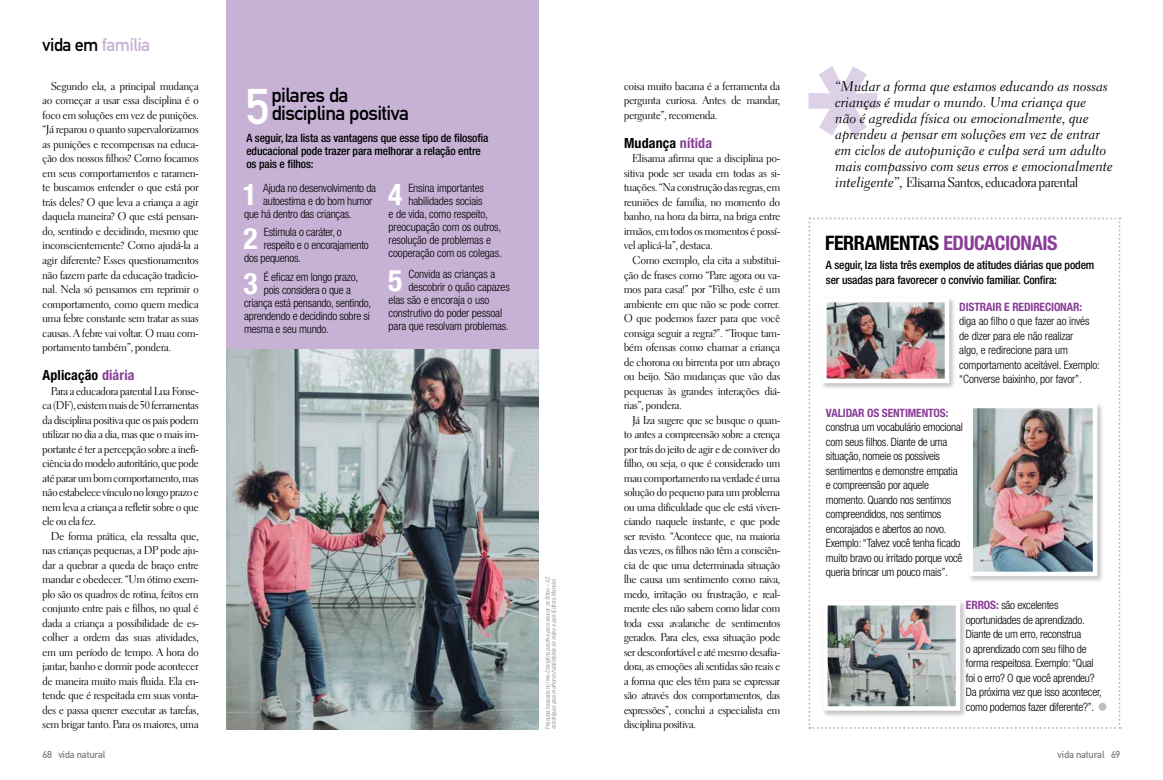
<style>
.page{position:relative;width:1163px;height:780px;background:#fff}
.page>*{position:absolute;margin:0;border:0;box-sizing:border-box;transform-origin:0 0}
.t1{font:49.3px "DIN Mittelschrift Std";color:#fff}
.t2{font:700 condensed 29.7px "Helvetica Neue LT Std";color:#fff}
.t3{font:20px "DIN Mittelschrift Std";letter-spacing:-.03em;color:#000}
.t4{font:700 condensed 20px "Helvetica Neue LT Std";letter-spacing:-.02em;color:#893d97}
.t5{font:18px "DIN Mittelschrift Std";letter-spacing:-.03em;color:#c7b2d6}
.t6{font:14px/16px "Electra LT Std Cursive";color:#000}
.t7{font:14px "Electra LT Std Display";color:#000}
.t8{font:700 condensed 14px "Helvetica Neue LT Std";letter-spacing:.01em;color:#000}
.t9{font:11.5px/14.5px "Electra LT Std Display";letter-spacing:.01em;color:#000;text-align:justify}
.t10{font:300 condensed 11.5px/14.5px "Helvetica Neue LT Std";letter-spacing:-.02em;color:#000}
.t11{font:500 condensed 11.5px/13px "Helvetica Neue LT Std";letter-spacing:-.01em;color:#000}
.t12{font:700 condensed 11.5px "Helvetica Neue LT Std";letter-spacing:-.01em;color:#893d97}
.t13{font:10px "DIN Mittelschrift Std";letter-spacing:-.02em;color:#808285}
.t14{font:italic 300 condensed 6px/6px "Helvetica Neue LT Std";color:#808285}
.s1{color:#000}
.s2{color:#893d97}
.s3{font-style:normal}
.s4{font-family:"Electra LT Std Cursive"}
.s5{font-weight:700;color:#893d97}
</style>
<div class="page">
<div style="left:227px;top:0;width:312px;height:729px;background:#c7b2d6"></div>
<img style="left:226px;top:350px;width:312px;height:379px">
<svg style="left:808px;top:66px;width:69px;height:69px"></svg>
<svg style="left:808px;top:217px;width:312px;height:512px"></svg>
<div style="left:820px;top:296px;width:136px;height:94px;background:#000;opacity:.25"></div>
<img style="left:828px;top:304px;width:115px;height:73px">
<div style="left:822px;top:298px;width:127px;height:85px;border:5px solid #fff"></div>
<div style="left:821px;top:599px;width:146px;height:119px;background:#000;opacity:.25"></div>
<img style="left:829px;top:607px;width:125px;height:97px">
<div style="left:823px;top:601px;width:137px;height:109px;border:5px solid #fff"></div>
<div style="left:966px;top:402px;width:138px;height:181px;background:#000;opacity:.25"></div>
<img style="left:974px;top:410px;width:117px;height:160px">
<div style="left:968px;top:404px;width:129px;height:172px;border:5px solid #fff"></div>
<h3 class="t5" style="left:43px;top:34px;width:109px"><span class="s1">vida em</span> família</h3>
<p class="t9" style="left:43px;top:79px;width:157px;text-indent:8px">Segundo ela, a principal mudança ao começar a usar essa disciplina é o foco em soluções em vez de punições. “Já reparou o quanto supervalorizamos as punições e recompensas na educa&shy;ção dos nossos filhos? Como focamos em seus comportamentos e raramen&shy;te buscamos entender o que está por trás deles? O que leva a criança a agir daquela maneira? O que está pensan&shy;do, sentindo e decidindo, mesmo que inconscientemente? Como ajudá-la a agir diferente? Esses questionamentos não fazem parte da educação tradicio&shy;nal. Nela só pensamos em reprimir o comportamento, como quem medica uma febre constante sem tratar as suas causas. A febre vai voltar. O mau com&shy;portamento também”, pondera.</p>
<p class="t8" style="left:43px;top:366px;width:93px">Aplicação <span class="s2">diária</span></p>
<p class="t9" style="left:43px;top:383px;width:157px;text-indent:8px">Para a educadora parental Lua Fonse&shy;ca (DF), existem mais de 50 ferramentas da disciplina positiva que os pais podem utilizar no dia a dia, mas que o mais im&shy;portante é ter a percepção sobre a inefi&shy;ciência do modelo autoritário, que pode até parar um bom comportamento, mas não estabelece vínculo no longo prazo e nem leva a criança a refletir sobre o que ele ou ela fez.</p>
<p class="t9" style="left:43px;top:528px;width:157px;text-indent:8px">De forma prática, ela ressalta que, nas crianças pequenas, a DP pode aju&shy;dar a quebrar a queda de braço entre mandar e obedecer. “Um ótimo exem&shy;plo são os quadros de rotina, feitos em conjunto entre pais e filhos, no qual é dada a criança a possibilidade de es&shy;colher a ordem das suas atividades, em um período de tempo. A hora do jantar, banho e dormir pode acontecer de maneira muito mais fluida. Ela en&shy;tende que é respeitada em suas vonta&shy;des e passa querer executar as tarefas, sem brigar tanto. Para os maiores, uma</p>
<h3 class="t3" style="left:271px;top:83px;width:79px">pilares da</h3>
<h1 class="t1" style="left:246px;top:77px;width:25px">5</h1>
<h3 class="t3" style="left:271px;top:101px;width:139px">disciplina positiva</h3>
<p class="t11" style="left:246px;top:132px;width:243px">A seguir, Iza lista as vantagens que esse tipo de filosofia educacional pode trazer para melhorar a relação entre os pais e filhos:</p>
<h2 class="t2" style="left:243px;top:176px;width:16px">1</h2>
<p class="t10" style="left:263px;top:180px;width:114px">Ajuda no desenvolvimento da</p>
<h2 class="t2" style="left:388px;top:176px;width:16px">4</h2>
<p class="t10" style="left:408px;top:180px;width:77px">Ensina importantes</p>
<p class="t10" style="left:263px;top:193px;width:111px">autoestima e do bom humor</p>
<p class="t10" style="left:244px;top:206px;width:109px">que há dentro das crianças.</p>
<h2 class="t2" style="left:243px;top:221px;width:16px">2</h2>
<p class="t10" style="left:264px;top:225px;width:79px">Estimula o caráter, o</p>
<p class="t10" style="left:408px;top:193px;width:76px">habilidades sociais</p>
<p class="t10" style="left:388px;top:206px;width:101px">e de vida, como respeito,</p>
<p class="t10" style="left:388px;top:219px;width:114px">preocupação com os outros,</p>
<p class="t10" style="left:388px;top:232px;width:104px">resolução de problemas e</p>
<p class="t10" style="left:388px;top:245px;width:115px">cooperação com os colegas.</p>
<h2 class="t2" style="left:388px;top:263px;width:16px">5</h2>
<p class="t10" style="left:408px;top:267px;width:88px">Convida as crianças a</p>
<p class="t10" style="left:264px;top:238px;width:106px">respeito e o encorajamento</p>
<p class="t10" style="left:244px;top:251px;width:58px">dos pequenos.</p>
<h2 class="t2" style="left:243px;top:265px;width:16px">3</h2>
<p class="t10" style="left:264px;top:269px;width:96px">É eficaz em longo prazo,</p>
<p class="t10" style="left:408px;top:280px;width:103px">descobrir o quão capazes</p>
<p class="t10" style="left:388px;top:293px;width:102px">elas são e encoraja o uso</p>
<p class="t10" style="left:388px;top:306px;width:115px">construtivo do poder pessoal</p>
<p class="t10" style="left:388px;top:319px;width:122px">para que resolvam problemas.</p>
<p class="t10" style="left:264px;top:282px;width:89px">pois considera o que a</p>
<p class="t10" style="left:244px;top:295px;width:128px">criança está pensando, sentindo,</p>
<p class="t10" style="left:244px;top:308px;width:127px">aprendendo e decidindo sobre si</p>
<p class="t10" style="left:244px;top:321px;width:86px">mesma e seu mundo.</p>
<p class="t14" style="left:545px;top:729px;width:154px;rotate:-90deg"><span class="s3">Pesquisa baseada no livro</span> Disciplina positiva para educar os filhos <span class="s3">–</span> 52 estratégias para melhoras habilidades de mães e pais <span class="s3">(Editora Manole)</span></p>
<p class="t9" style="left:624px;top:79px;width:157px">coisa muito bacana é a ferramenta da pergunta curiosa. Antes de mandar, pergunte”, recomenda.</p>
<p class="t8" style="left:624px;top:134px;width:90px">Mudança <span class="s2">nítida</span></p>
<p class="t9" style="left:624px;top:151px;width:157px;text-indent:8px">Elisama afirma que a disciplina po&shy;sitiva pode ser usada em todas as si&shy;tuações. “Na construção das regras, em reuniões de família, no momento do banho, na hora da birra, na briga entre irmãos, em todos os momentos é possí&shy;vel aplicá-la”, destaca.</p>
<p class="t9" style="left:624px;top:253px;width:157px;text-indent:8px">Como exemplo, ela cita a substitui&shy;ção de frases como “Pare agora ou va&shy;mos para casa!” por “Filho, este é um ambiente em que não se pode correr.<br>O que podemos fazer para que você consiga seguir a regra?”. “Troque tam&shy;bém ofensas como chamar a criança de chorona ou birrenta por um abraço ou beijo. São mudanças que vão das pequenas às grandes interações diá&shy;rias”, pondera.</p>
<p class="t9" style="left:624px;top:412px;width:157px;text-indent:8px">Já Iza sugere que se busque o quan&shy;to antes a compreensão sobre a crença por trás do jeito de agir e de conviver do filho, ou seja, o que é considerado um mau comportamento na verdade é uma solução do pequeno para um problema ou uma dificuldade que ele está viven&shy;ciando naquele instante, e que pode ser revisto. “Acontece que, na maioria das vezes, os filhos não têm a consciên&shy;cia de que uma determinada situação lhe causa um sentimento como raiva, medo, irritação ou frustração, e real&shy;mente eles não sabem como lidar com toda essa avalanche de sentimentos gerados. Para eles, essa situação pode ser desconfortável e até mesmo desafia&shy;dora, as emoções ali sentidas são reais e a forma que eles têm para se expressar são através dos comportamentos, das expressões”, conclui a especialista em disciplina positiva.</p>
<p class="t6" style="left:835px;top:78px;width:279px">“Mudar a forma que estamos educando as nossas crianças é mudar o mundo. Uma criança que<br>não é agredida física ou emocionalmente, que aprendeu a pensar em soluções em vez de entrar em ciclos de autopunição e culpa será um adulto mais compassivo com seus erros e emocionalmente</p>
<p class="t7" style="left:835px;top:174px;width:244px"><span class="s4">inteligente”,</span> Elisama Santos, educadora parental</p>
<h3 class="t4" style="left:825px;top:231px;width:234px"><span class="s1">FERRAMENTAS</span> EDUCACIONAIS</h3>
<p class="t11" style="left:825px;top:257px;width:270px;line-height:14.5px">A seguir, Iza lista três exemplos de atitudes diárias que podem ser usadas para favorecer o convívio familiar. Confira:</p>
<p class="t12" style="left:959px;top:299px;width:124px">DISTRAIR E REDIRECIONAR:</p>
<p class="t10" style="left:959px;top:314px;width:142px">diga ao filho o que fazer ao invés de dizer para ele não realizar<br>algo, e redirecione para um comportamento aceitável. Exemplo: “Converse baixinho, por favor”.</p>
<p class="t12" style="left:825px;top:405px;width:124px">VALIDAR OS SENTIMENTOS:</p>
<p class="t10" style="left:825px;top:419px;width:138px">construa um vocabulário emocional com seus filhos. Diante de uma situação, nomeie os possíveis sentimentos e demonstre empatia e compreensão por aquele momento. Quando nos sentimos compreendidos, nos sentimos encorajados e abertos ao novo.<br>Exemplo: “Talvez você tenha ficado muito bravo ou irritado porque você queria brincar um pouco mais”.</p>
<p class="t10" style="left:965px;top:597px;width:137px"><span class="s5">ERROS:</span> são excelentes oportunidades de aprendizado.<br>Diante de um erro, reconstrua<br>o aprendizado com seu filho de forma respeitosa. Exemplo: “Qual foi o erro? O que você aprendeu?<br>Da próxima vez que isso acontecer, como podemos fazer diferente?”.</p>
<p class="t13" style="left:43px;top:749px;width:64px">68 vida natural</p>
<p class="t13" style="left:1057px;top:749px;width:64px">vida natural 69</p>
</div>
